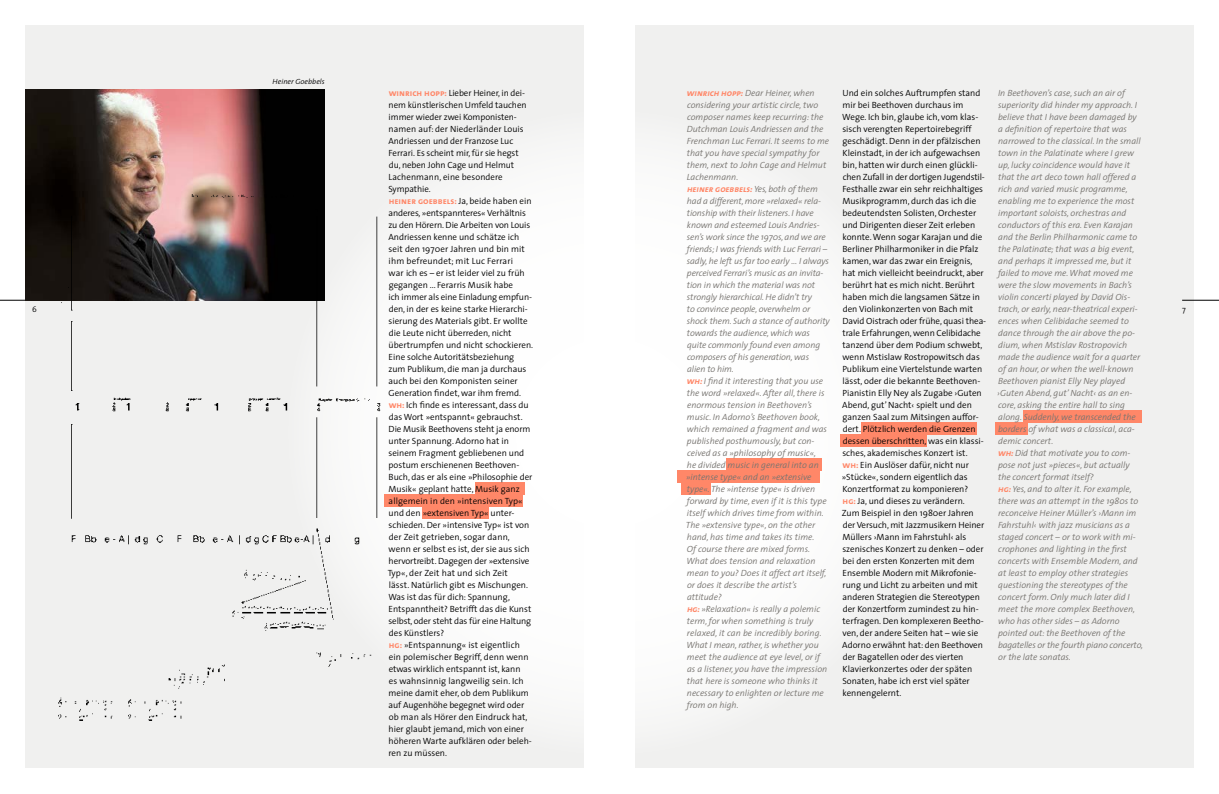
<style>
.page{position:relative;width:1219px;height:794px;background:#fff}
.page>*{position:absolute;margin:0;border:0;box-sizing:border-box;transform-origin:0 0}
.t1{font:300 9px/12px "The Sans";color:#000}
.t2{font:italic 300 9px/12px "The Sans";color:#777470}
.t3{font:italic 9px "The Sans Bold Caps";letter-spacing:-.005em;color:#ff8768}
.t4{font:300 8px "The Sans";color:#000}
.t5{font:italic 300 7.5px "The Sans";color:#000}
.s1{font-family:"The Sans Bold Caps";font-weight:400;color:#ff8768}
.s2{font-family:"The Sans";font-weight:300;color:#777470}
</style>
<div class="page">
<div style="left:635px;top:26px;width:558px;height:742px;background:#f0f0ef"></div>
<div style="left:26px;top:26px;width:558px;height:742px;background:#f0f0ef"></div>
<hr style="left:1182px;top:300px;width:37px;height:1px;background:#000">
<hr style="left:0;top:300px;width:37px;height:1px;background:#000">
<div style="left:285px;top:108px;width:648px;height:648px;background:#fff;border-radius:50%"></div>
<img style="left:26px;top:89px;width:299px;height:211px">
<img style="left:32px;top:176px;width:357px;height:545px">
<div style="left:475px;top:483px;width:50px;height:12px;background:#ff8768"></div>
<div style="left:384px;top:495px;width:139px;height:12px;background:#ff8768"></div>
<div style="left:422px;top:507px;width:67px;height:12px;background:#ff8768"></div>
<div style="left:727px;top:459px;width:95px;height:12px;background:#ff8768"></div>
<div style="left:861px;top:423px;width:115px;height:12px;background:#ff8768"></div>
<div style="left:840px;top:435px;width:86px;height:12px;background:#ff8768"></div>
<div style="left:1023px;top:411px;width:119px;height:12px;background:#ff8768"></div>
<div style="left:996px;top:423px;width:32px;height:12px;background:#ff8768"></div>
<div style="left:677px;top:471px;width:142px;height:12px;background:#ff8768"></div>
<div style="left:681px;top:483px;width:29px;height:12px;background:#ff8768"></div>
<p class="t5" style="left:273px;top:75px;width:54px">Heiner Goebbels</p>
<p class="t2" style="left:997px;top:86px;width:147px">In Beethoven’s case, such an air of superiority did hinder my approach. I believe that I have been damaged by a definition of repertoire that was narrowed to the classical. In the small town in the Palatinate where I grew up, lucky coincidence would have it that the art deco town hall offered a rich and varied music programme, enabling me to experience the most important soloists, orchestras and conductors of this era. Even Karajan and the Berlin Philharmonic came to the Palatinate; that was a big event, and perhaps it impressed me, but it failed to move me. What moved me were the slow movements in Bach’s violin concerti played by David Ois&shy;trach, or early, near-theatrical experi&shy;ences when Celibidache seemed to dance through the air above the po&shy;dium, when Mstislav Rostropovich made the audience wait for a quarter of an hour, or when the well-known Beethoven pianist Elly Ney played ›Guten Abend, gut’ Nacht‹ as an en&shy;core, asking the entire hall to sing along. Suddenly, we transcended the borders of what was a classical, aca&shy;demic concert.<br><span class="s1">wh:</span> Did that motivate you to com&shy;pose not just »pieces«, but actually the concert format itself?<br><span class="s1">hg:</span> Yes, and to alter it. For example, there was an attempt in the 1980s to reconceive Heiner Müller’s ›Mann im Fahrstuhl‹ with jazz musicians as a staged concert – or to work with mi&shy;crophones and lighting in the first concerts with Ensemble Modern, and at least to employ other strategies questioning the stereotypes of the concert form. Only much later did I meet the more complex Beethoven, who has other sides – as Adorno pointed out: the Beethoven of the bagatelles or the fourth piano concerto, or the late sonatas.</p>
<p class="t1" style="left:388px;top:87px;width:147px"><span class="s1">winrich hopp:</span> Lieber Heiner, in dei&shy;nem künstlerischen Umfeld tauchen immer wieder zwei Komponisten&shy;namen auf: der Niederländer Louis Andriessen und der Franzose Luc Ferrari. Es scheint mir, für sie hegst<br>du, neben John Cage und Helmut Lachenmann, eine besondere Sympathie.<br><span class="s1">heiner goebbels:</span> Ja, beide haben ein anderes, »entspannteres« Verhältnis zu den Hörern. Die Arbeiten von Louis Andriessen kenne und schätze ich seit den 1970er Jahren und bin mit ihm befreundet; mit Luc Ferrari<br>war ich es – er ist leider viel zu früh gegangen ... Ferarris Musik habe<br>ich immer als eine Einladung empfun&shy;den, in der es keine starke Hierarchi&shy;sierung des Materials gibt. Er wollte die Leute nicht überreden, nicht übertrumpfen und nicht schockieren.<br>Eine solche Autoritätsbeziehung<br>zum Publikum, die man ja durchaus auch bei den Komponisten seiner Generation findet, war ihm fremd. <span class="s1">wh:</span> Ich finde es interessant, dass du das Wort »entspannt« gebrauchst.<br>Die Musik Beethovens steht ja enorm unter Spannung. Adorno hat in seinem Fragment gebliebenen und postum erschienenen Beethoven-Buch, das er als eine »Philosophie der Musik« geplant hatte, Musik ganz allgemein in den »intensiven Typ« und den »extensiven Typ« unter&shy;schieden. Der »intensive Typ« ist von der Zeit getrieben, sogar dann, wenn er selbst es ist, der sie aus sich hervortreibt. Dagegen der »extensive Typ«, der Zeit hat und sich Zeit<br>lässt. Natürlich gibt es Mischungen.<br>Was ist das für dich: Spannung, Entspanntheit? Betrifft das die Kunst selbst, oder steht das für eine Haltung des Künstlers?<br><span class="s1">hg:</span> »Entspannung« ist eigentlich ein polemischer Begriff, denn wenn etwas wirklich entspannt ist, kann<br>es wahnsinnig langweilig sein. Ich meine damit eher, ob dem Publikum auf Augenhöhe begegnet wird oder ob man als Hörer den Eindruck hat, hier glaubt jemand, mich von einer höheren Warte aufklären oder beleh&shy;ren zu müssen.</p>
<p class="t1" style="left:842px;top:86px;width:145px">Und ein solches Auftrumpfen stand mir bei Beethoven durchaus im Wege. Ich bin, glaube ich, vom klas&shy;sisch verengten Repertoirebegriff geschädigt. Denn in der pfälzischen Kleinstadt, in der ich aufgewachsen bin, hatten wir durch einen glückli&shy;chen Zufall in der dortigen Jugendstil-Festhalle zwar ein sehr reichhaltiges Musikprogramm, durch das ich die bedeutendsten Solisten, Orchester und Dirigenten dieser Zeit erleben konnte. Wenn sogar Karajan und die Berliner Philharmoniker in die Pfalz kamen, war das zwar ein Ereignis, hat mich vielleicht beeindruckt, aber berührt hat es mich nicht. Berührt haben mich die langsamen Sätze in den Violinkonzerten von Bach mit David Oistrach oder frühe, quasi thea&shy;trale Erfahrungen, wenn Celibidache tanzend über dem Podium schwebt, wenn Mstislaw Rostropowitsch das Publikum eine Viertelstunde warten lässt, oder die bekannte Beethoven-Pianistin Elly Ney als Zugabe ›Guten Abend, gut’ Nacht‹ spielt und den ganzen Saal zum Mitsingen auffor&shy;dert. Plötzlich werden die Grenzen dessen überschritten, was ein klassi&shy;sches, akademisches Konzert ist.<br><span class="s1">wh:</span> Ein Auslöser dafür, nicht nur »Stücke«, sondern eigentlich das Konzertformat zu komponieren?<br><span class="s1">hg:</span> Ja, und dieses zu verändern.<br>Zum Beispiel in den 1980er Jahren der Versuch, mit Jazzmusikern Heiner Müllers ›Mann im Fahrstuhl‹ als szenisches Konzert zu denken – oder bei den ersten Konzerten mit dem Ensemble Modern mit Mikrofonie&shy;rung und Licht zu arbeiten und mit anderen Strategien die Stereotypen der Konzertform zumindest zu hin&shy;terfragen. Den komplexeren Beetho&shy;ven, der andere Seiten hat – wie sie Adorno erwähnt hat: den Beethoven der Bagatellen oder des vierten Klavierkonzertes oder der späten Sonaten, habe ich erst viel später kennengelernt.</p>
<p class="t2" style="left:687px;top:87px;width:144px"><span class="s1">winrich hopp:</span> Dear Heiner, when considering your artistic circle, two composer names keep recurring: the<br>Dutchman Louis Andriessen and the<br>Frenchman Luc Ferrari. It seems to me that you have special sympathy for them, next to John Cage and Helmut<br>Lachenmann.</p>
<p class="t3" style="left:687px;top:181px;width:132px">heiner goebbels: <span class="s2">Yes, both of them</span></p>
<p class="t2" style="left:686px;top:195px;width:146px">had a different, more »relaxed« rela&shy;tionship with their listeners. I have known and esteemed Louis Andries&shy;sen’s work since the 1970s, and we are friends; I was friends with Luc Ferrari – sadly, he left us far too early … I always perceived Ferrari’s music as an invita&shy;tion in which the material was not strongly hierarchical. He didn’t try<br>to convince people, overwhelm or shock them. Such a stance of authority towards the audience, which was quite commonly found even among composers of his generation, was<br>alien to him.<br><span class="s1">wh:</span> I find it interesting that you use the word »relaxed«. After all, there is enormous tension in Beethoven’s music. In Adorno’s Beethoven book, which remained a fragment and was published posthumously, but con&shy;ceived as a »philosophy of music«,<br>he divided music in general into an »intense type« and an »extensive type«. The »intense type« is driven forward by time, even if it is this type itself which drives time from within.<br>The »extensive type«, on the other hand, has time and takes its time.<br>Of course there are mixed forms.<br>What does tension and relaxation mean to you? Does it affect art itself, or does it describe the artist’s attitude?<br><span class="s1">hg:</span> »Relaxation« is really a polemic term, for when something is truly relaxed, it can be incredibly boring.<br>What I mean, rather, is whether you meet the audience at eye level, or if<br>as a listener, you have the impression that here is someone who thinks it necessary to enlighten or lecture me from on high.</p>
<p class="t4" style="left:32px;top:303px;width:6px">6</p>
<p class="t4" style="left:1182px;top:303px;width:5px">7</p>
</div>
